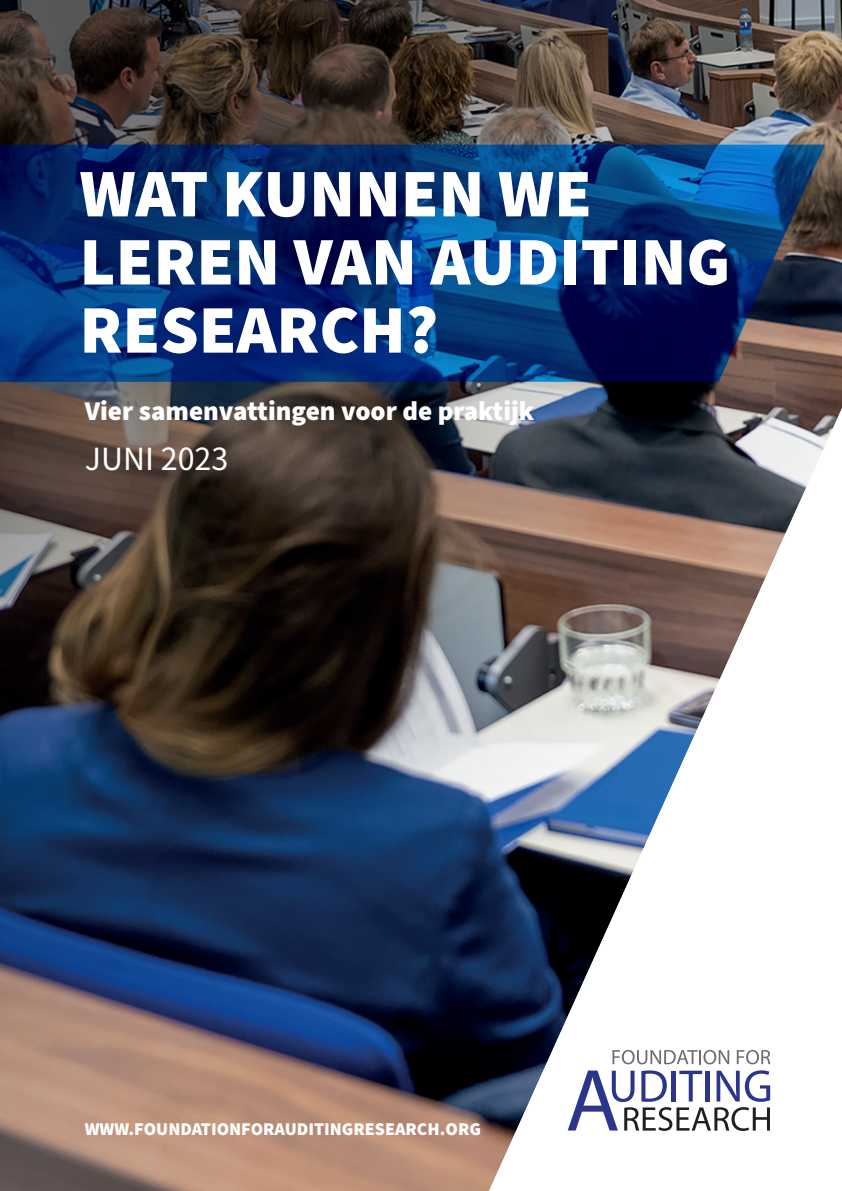
<style>
.page{position:relative;width:842px;height:1191px;background:#fff}
.page>*{position:absolute;margin:0;border:0;box-sizing:border-box;transform-origin:0 0}
.t1{font:900 68.2px/68.2px "Source Sans Pro";color:#fff}
.t2{font:34px "Source Sans Pro";color:#fff}
.t3{font:900 27px "Source Sans Pro";color:#fff}
.t4{font:900 18px "Source Sans Pro";color:#fff}
</style>
<div class="page">
<img style="left:0;top:0;width:842px;height:1191px">
<svg style="left:0;top:145px;width:825px;height:237px;background:#082f6f"></svg>
<svg style="left:489px;top:408px;width:353px;height:783px"></svg>
<svg style="left:737px;top:1049px;width:33px;height:15px"></svg>
<svg style="left:568px;top:1070px;width:202px;height:61px"></svg>
<svg style="left:612px;top:1049px;width:117px;height:15px"></svg>
<h1 class="t1" style="left:80px;top:161px;width:652px">WAT KUNNEN WE<br>LEREN VAN AUDITING<br>RESEARCH?</h1>
<h3 class="t3" style="left:85px;top:392px;width:451px">Vier samenvattingen voor de praktijk</h3>
<h2 class="t2" style="left:85px;top:435px;width:145px">JUNI 2023</h2>
<p class="t4" style="left:85px;top:1117px;width:398px">WWW.FOUNDATIONFORAUDITINGRESEARCH.ORG</p>
</div>
